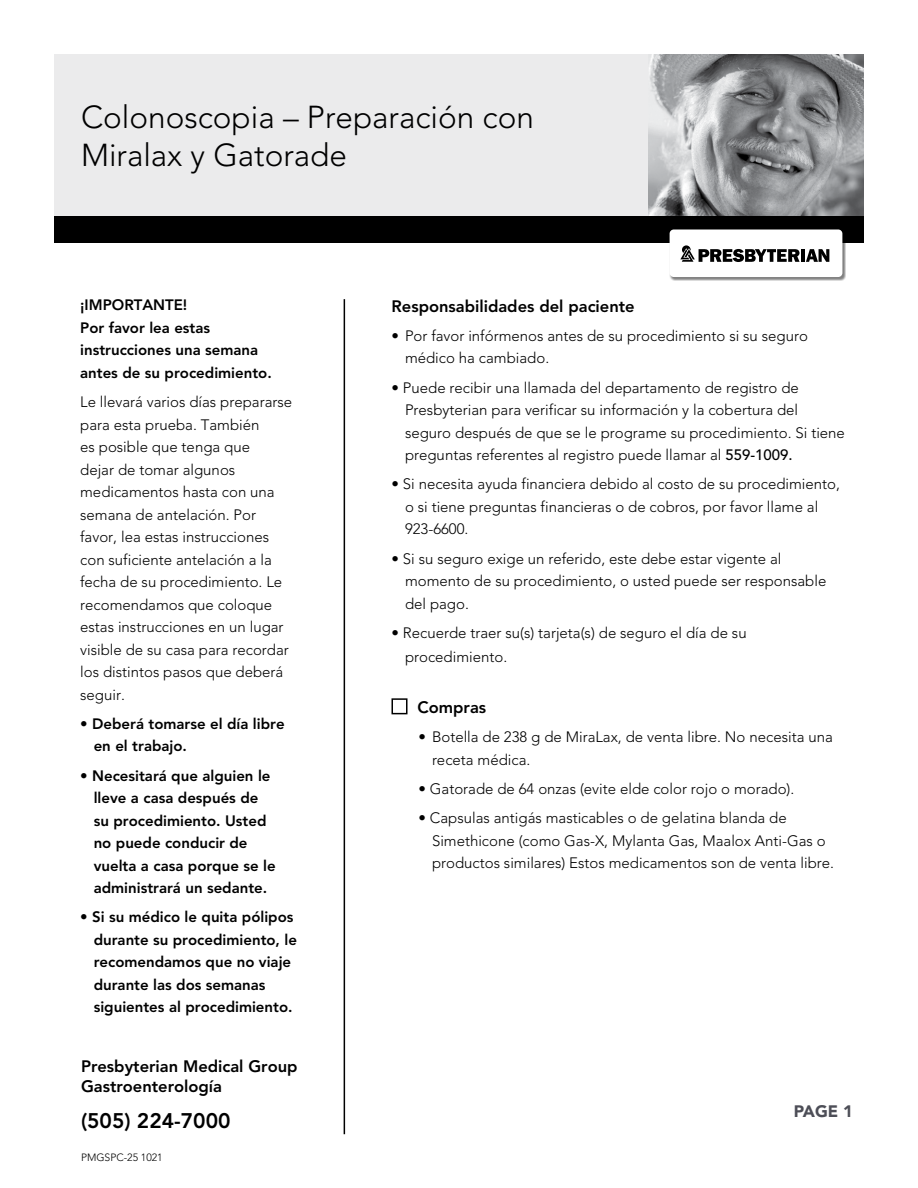
<style>
.page{position:relative;width:918px;height:1188px;background:#fff}
.page>*{position:absolute;margin:0;border:0;box-sizing:border-box;transform-origin:0 0}
.t1{font:300 31.5px/37.8px "Avenir LT Std";color:#000}
.t2{font:800 21px "Avenir LT Std";color:#000}
.t3{font:800 16.5px/19.8px "Avenir LT Std";color:#000}
.t4{font:900 16.5px "Avenir LT Std";color:#4d4e57}
.t5{font:300 15px/22.5px "Avenir LT Std";color:#000}
.t6{font:800 15px/22.5px "Avenir LT Std";color:#000}
.t7{font:300 10.5px "Avenir LT Std";color:#000}
.s1{font-weight:300}
.s2{font-weight:500}
</style>
<div class="page">
<div style="left:54px;top:54px;width:810px;height:176px;background:#ebebec"></div>
<div style="left:54px;top:216px;width:810px;height:27px;background:#000"></div>
<div style="left:670px;top:230px;width:176px;height:51px;background:#000;opacity:.5"></div>
<div style="left:670px;top:230px;width:172px;height:47px;background:#fff;border-radius:4px"></div>
<hr style="left:801px;top:249px;width:4px;height:13px;background:#000">
<svg style="left:806px;top:249px;width:23px;height:13px"></svg>
<svg style="left:680px;top:245px;width:120px;height:17px"></svg>
<img style="left:648px;top:54px;width:216px;height:162px">
<hr style="left:344px;top:299px;width:1px;height:835px;background:#000">
<div style="left:392px;top:698px;width:16px;height:16px;border:2px solid #000"></div>
<h1 class="t1" style="left:81px;top:98px;width:454px">Colonoscopia – Preparación con<br>Miralax y Gatorade</h1>
<p class="t6" style="left:80px;top:294px;width:193px">¡IMPORTANTE!<br>Por favor lea estas instrucciones una semana antes de su procedimiento.</p>
<p class="t5" style="left:80px;top:391px;width:214px">Le llevará varios días prepararse para esta prueba. También<br>es posible que tenga que<br>dejar de tomar algunos medicamentos hasta con una semana de antelación. Por favor, lea estas instrucciones con suficiente antelación a la fecha de su procedimiento. Le recomendamos que coloque estas instrucciones en un lugar visible de su casa para recordar los distintos pasos que deberá seguir.</p>
<p class="t6" style="left:94px;top:712px;width:192px;text-indent:-14px"><span class="s1">•</span> Deberá tomarse el día libre en el trabajo.</p>
<p class="t6" style="left:94px;top:764px;width:183px;text-indent:-14px">• Necesitará que alguien le lleve a casa después de su procedimiento. Usted no puede conducir de vuelta a casa porque se le administrará un sedante.</p>
<p class="t6" style="left:94px;top:906px;width:205px;text-indent:-14px">• Si su médico le quita pólipos durante su procedimiento, le recomendamos que no viaje durante las dos semanas siguientes al procedimiento.</p>
<p class="t3" style="left:81px;top:1056px;width:218px">Presbyterian Medical Group<br>Gastroenterología</p>
<h2 class="t2" style="left:81px;top:1108px;width:151px">(505) 224-7000</h2>
<p class="t7" style="left:81px;top:1151px;width:83px">PMGSPC-25 1021</p>
<p class="t3" style="left:392px;top:296px;width:245px">Responsabilidades del paciente</p>
<p class="t5" style="left:405px;top:325px;width:405px;text-indent:-14px">• Por favor infórmenos antes de su procedimiento si su seguro médico ha cambiado.</p>
<p class="t5" style="left:405px;top:376px;width:441px;text-indent:-14px">• Puede recibir una llamada del departamento de registro de Presbyterian para verificar su información y la cobertura del seguro después de que se le programe su procedimiento. Si tiene preguntas referentes al registro puede llamar al <span class="s2">559-1009.</span></p>
<p class="t5" style="left:405px;top:473px;width:437px;text-indent:-14px">• Si necesita ayuda financiera debido al costo de su procedimiento, o si tiene preguntas financieras o de cobros, por favor llame al<br>923-6600.</p>
<p class="t5" style="left:405px;top:547px;width:423px;text-indent:-14px">• Si su seguro exige un referido, este debe estar vigente al momento de su procedimiento, o usted puede ser responsable del pago.</p>
<p class="t5" style="left:405px;top:621px;width:343px;line-height:24px;text-indent:-14px">• Recuerde traer su(s) tarjeta(s) de seguro el día de su procedimiento.</p>
<p class="t3" style="left:418px;top:697px;width:70px">Compras</p>
<p class="t5" style="left:432px;top:726px;width:402px;text-indent:-14px">• Botella de 238 g de MiraLax, de venta libre. No necesita una receta médica.</p>
<p class="t5" style="left:418px;top:778px;width:377px">• Gatorade de 64 onzas (evite elde color rojo o morado).</p>
<p class="t5" style="left:432px;top:807px;width:404px;text-indent:-14px">• Capsulas antigás masticables o de gelatina blanda de<br>Simethicone (como Gas-X, Mylanta Gas, Maalox Anti-Gas o productos similares) Estos medicamentos son de venta libre.</p>
<p class="t4" style="left:794px;top:1101px;width:60px">PAGE 1</p>
</div>
